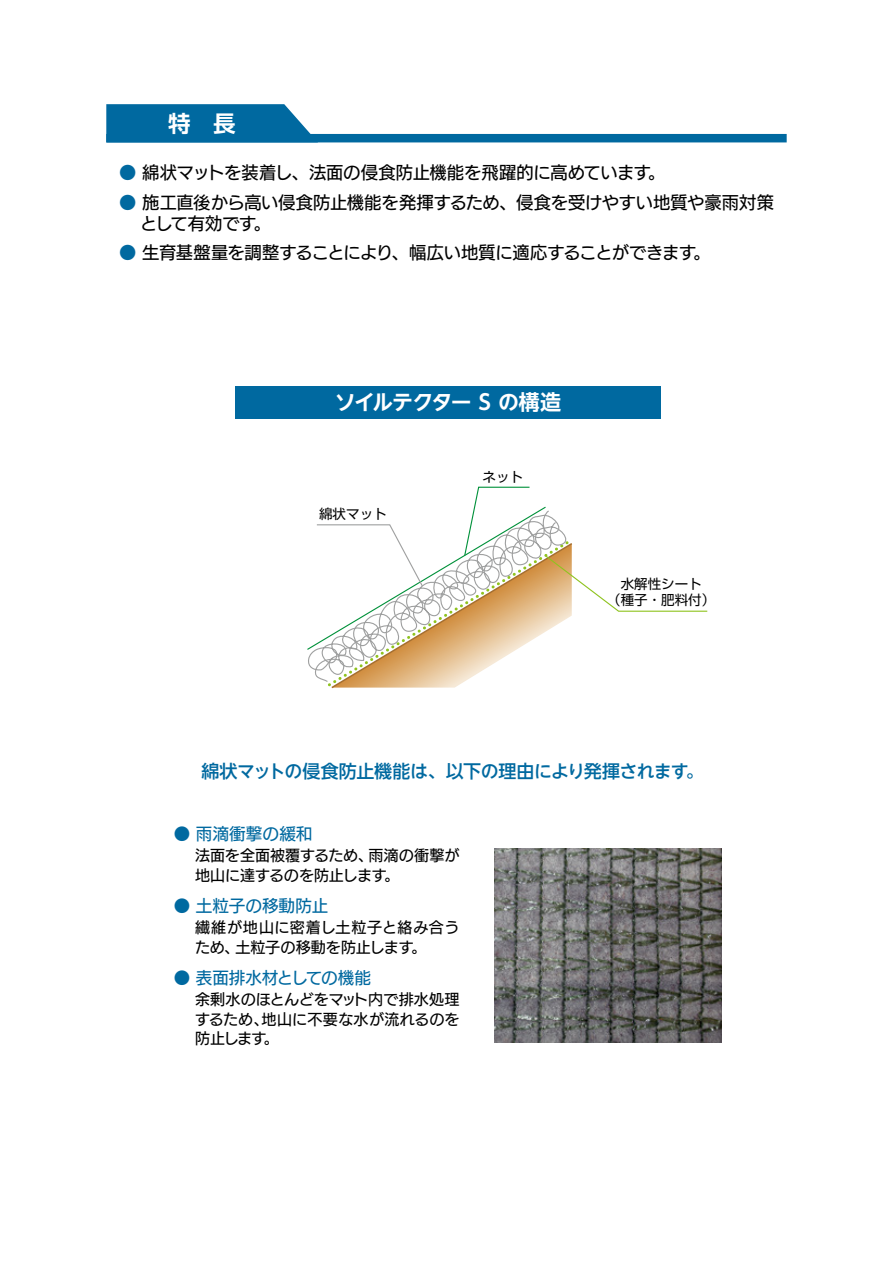
<style>
.page{position:relative;width:893px;height:1263px;background:#fff}
.page>*{position:absolute;margin:0;border:0;box-sizing:border-box;transform-origin:0 0}
.t1{font:700 22.5px "UD Shin Go NT Pro De";color:#fff}
.t2{font:700 21px "UD Shin Go NT Pro De";letter-spacing:-.065em;color:#fff}
.t3{font:500 18px "UD Shin Go NT Pro";letter-spacing:-.03em;color:#0069a0}
.t4{font:17.25px/21px "UD Kakugo Large Pr 6 N M";letter-spacing:-.01em;color:#000}
.t5{font:16.5px "UD Kakugo Large Pr 6 N M";letter-spacing:.005em;color:#0069a0}
.t6{font:15px/19.5px "UD Kakugo Large Pr 6 N M";letter-spacing:.005em;color:#000}
.t7{font:13.5px/16.5px "Shin Go Pro";color:#000;text-align:center}
.s1{color:#0069a0}
</style>
<div class="page">
<div style="left:106px;top:134px;width:681px;height:8px;background:#0069a0"></div>
<svg style="left:106px;top:104px;width:212px;height:38px"></svg>
<div style="left:235px;top:386px;width:426px;height:33px;background:#0069a0"></div>
<svg style="left:307px;top:486px;width:401px;height:203px"></svg>
<img style="left:494px;top:849px;width:227px;height:194px">
<h1 class="t1" style="left:168px;top:105px;width:69px">特　長</h1>
<p class="t4" style="left:119px;top:163px;width:548px"><span class="s1">●</span> 綿状マットを装着し、法面の侵食防止機能を飛躍的に高めています。</p>
<p class="t4" style="left:140px;top:192px;width:635px;text-indent:-21px"><span class="s1">●</span> 施工直後から高い侵食防止機能を発揮するため、侵食を受けやすい地質や豪雨対策として有効です。</p>
<p class="t4" style="left:119px;top:243px;width:593px"><span class="s1">●</span> 生育基盤量を調整することにより、幅広い地質に適応することができます。</p>
<p class="t2" style="left:335px;top:385px;width:228px">ソイルテクター S の構造</p>
<p class="t7" style="left:319px;top:504px;width:69px">綿状マット</p>
<p class="t7" style="left:483px;top:467px;width:42px">ネット</p>
<p class="t7" style="left:607px;top:573px;width:109px">水解性シート<br>（種子・肥料付）</p>
<p class="t3" style="left:201px;top:757px;width:504px">綿状マットの侵食防止機能は、以下の理由により発揮されます。</p>
<p class="t5" style="left:174px;top:824px;width:140px">● 雨滴衝撃の緩和</p>
<p class="t6" style="left:195px;top:846px;width:266px">法面を全面被覆するため、雨滴の衝撃が地山に達するのを防止します。</p>
<p class="t5" style="left:174px;top:896px;width:156px">● 土粒子の移動防止</p>
<p class="t6" style="left:195px;top:918px;width:266px">繊維が地山に密着し土粒子と絡み合うため、土粒子の移動を防止します。</p>
<p class="t5" style="left:174px;top:968px;width:199px">● 表面排水材としての機能</p>
<p class="t6" style="left:195px;top:990px;width:266px;text-align:justify">余剰水のほとんどをマット内で排水処理するため、地山に不要な水が流れるのを防止します。</p>
</div>
